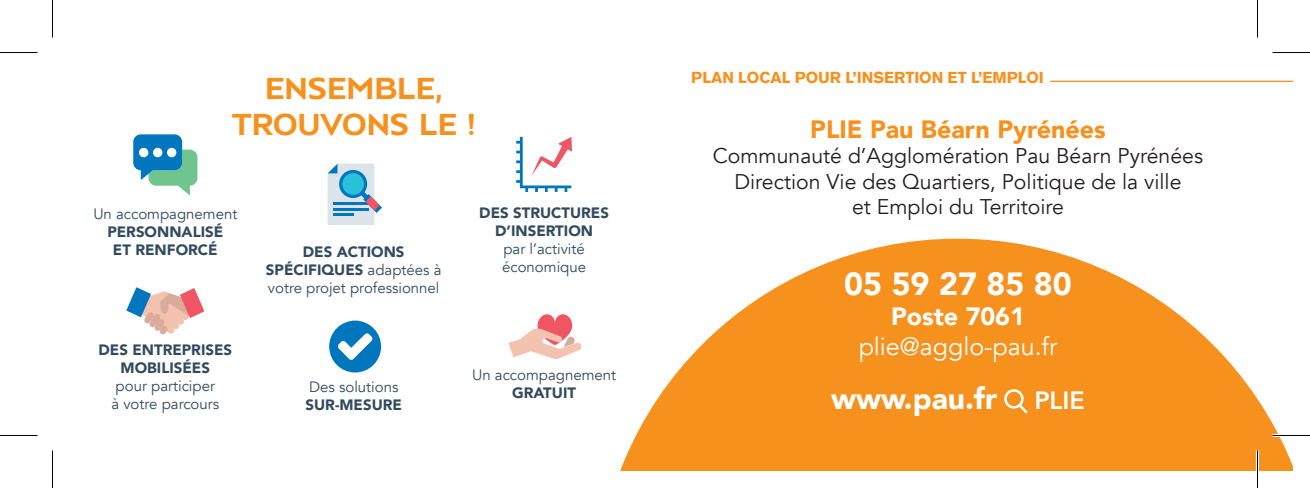
<style>
.page{position:relative;width:1310px;height:488px;background:#fff}
.page>*{position:absolute;margin:0;border:0;box-sizing:border-box;transform-origin:0 0}
.t1{font:900 32px "Avenir";color:#fff}
.t2{font:30px/36px "Pau Display";color:#f6911e;text-align:center}
.t3{font:900 30px "Avenir";color:#fff}
.t4{font:900 25px "Avenir";color:#f6911e}
.t5{font:25px "Avenir";color:#fff}
.t6{font:900 25px "Avenir";color:#fff}
.t7{font:21.25px/25.5px "Avenir";color:#231f20;text-align:center}
.t8{font:900 15.75px "Akzidenz Grotesk";color:#f6911e}
.t9{font:15px/18px "Avenir";color:#324a5d;text-align:center}
.t10{font:900 15px/18px "Avenir";color:#324a5d;text-align:center}
.s1{font-weight:400}
.s2{font-weight:900}
.s3{font-weight:800;font-size:25px}
</style>
<div class="page">
<svg style="left:620px;top:239px;width:673px;height:232px;fill:#f6911e"></svg>
<hr style="left:1050px;top:81px;width:243px;height:1px;background:#f6911e">
<svg style="left:328px;top:163px;width:52px;height:62px;background:#a1c8dd"></svg>
<svg style="left:126px;top:287px;width:78px;height:48px"></svg>
<svg style="left:516px;top:137px;width:56px;height:55px"></svg>
<svg style="left:148px;top:150px;width:49px;height:45px"></svg>
<div style="left:133px;top:134px;width:49px;height:36px;background:#0076be;border-radius:8px"></div>
<div style="left:139px;top:148px;width:9px;height:9px;background:#fff;border-radius:50%"></div>
<div style="left:153px;top:148px;width:9px;height:9px;background:#fff;border-radius:50%"></div>
<div style="left:167px;top:148px;width:9px;height:9px;background:#fff;border-radius:50%"></div>
<div style="left:329px;top:320px;width:52px;height:52px;background:#0076be;border-radius:50%"></div>
<svg style="left:338px;top:333px;width:35px;height:27px"></svg>
<svg style="left:508px;top:314px;width:74px;height:45px"></svg>
<svg style="left:1004px;top:389px;width:23px;height:24px"></svg>
<hr style="left:1272px;top:434px;width:38px;height:3px;background:#fff">
<hr style="left:1256px;top:450px;width:3px;height:38px;background:#fff">
<hr style="left:0;top:52px;width:38px;height:1px;background:#000">
<hr style="left:1272px;top:52px;width:38px;height:1px;background:#000">
<hr style="left:0;top:435px;width:38px;height:1px;background:#000">
<hr style="left:1272px;top:435px;width:38px;height:1px;background:#000">
<hr style="left:52px;top:0;width:1px;height:38px;background:#000">
<hr style="left:52px;top:450px;width:1px;height:38px;background:#000">
<hr style="left:1257px;top:0;width:1px;height:38px;background:#000">
<hr style="left:1257px;top:450px;width:1px;height:38px;background:#000">
<p class="t2" style="left:232px;top:70px;width:245px">ENSEMBLE,<br>TROUVONS LE !</p>
<p class="t8" style="left:691px;top:68px;width:354px">PLAN LOCAL POUR L’INSERTION ET L’EMPLOI</p>
<p class="t4" style="left:810px;top:108px;width:297px">PLIE Pau Béarn Pyrénées</p>
<p class="t7" style="left:713px;top:144px;width:492px">Communauté d’Agglomération Pau Béarn Pyrénées</p>
<p class="t7" style="left:734px;top:169px;width:449px">Direction Vie des Quartiers, Politique de la ville et Emploi du Territoire</p>
<p class="t10" style="left:479px;top:203px;width:131px">DES STRUCTURES<br>D’INSERTION<br><span class="s1">par l’activité</span></p>
<p class="t9" style="left:502px;top:258px;width:85px">économique</p>
<p class="t10" style="left:93px;top:205px;width:145px"><span class="s1">Un accompagnement<br></span>PERSONNALISÉ<br>ET RENFORCÉ</p>
<p class="t9" style="left:266px;top:243px;width:177px"><span class="s2">DES ACTIONS<br>SPÉCIFIQUES</span> adaptées à votre projet professionnel</p>
<p class="t1" style="left:844px;top:256px;width:229px">05 59 27 85 80</p>
<p class="t6" style="left:891px;top:295px;width:135px">Poste 7061</p>
<p class="t5" style="left:858px;top:331px;width:200px">plie@agglo-pau.fr</p>
<p class="t3" style="left:831px;top:372px;width:255px">www.pau.fr <span class="s3">PLIE</span></p>
<p class="t9" style="left:99px;top:341px;width:135px"><span class="s2">DES ENTREPRISES<br>MOBILISÉES<br></span>pour participer<br>à votre parcours</p>
<p class="t9" style="left:305px;top:378px;width:98px;text-align:left">Des solutions<br><span class="s2">SUR-MESURE</span></p>
<p class="t9" style="left:472px;top:366px;width:145px">Un accompagnement<br><span class="s2">GRATUIT</span></p>
</div>
